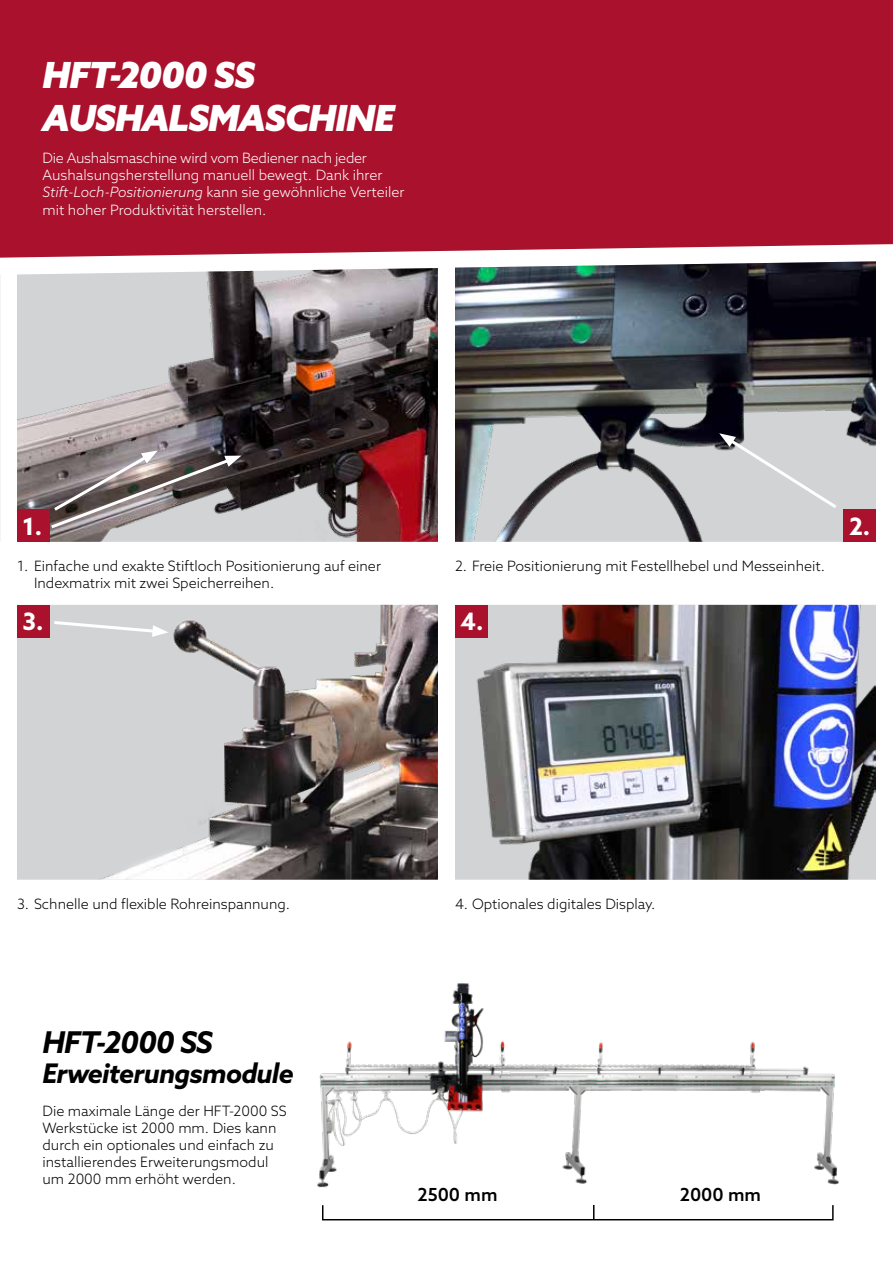
<style>
.page{position:relative;width:893px;height:1263px;background:#fff}
.page>*{position:absolute;margin:0;border:0;box-sizing:border-box;transform-origin:0 0}
.t1{font:italic 900 36px/43.2px "Azo Sans";letter-spacing:-.025em;color:#fff}
.t2{font:italic 700 30px "Azo Sans";letter-spacing:-.03em;color:#000}
.t3{font:italic 700 27px "Azo Sans";letter-spacing:-.03em;color:#000}
.t4{font:700 24px "Azo Sans";color:#fff}
.t5{font:500 18px "Azo Sans";color:#000}
.t6{font:300 14.25px/17.1px "Azo Sans";color:#000}
.t7{font:300 14.25px/17.1px "Azo Sans";color:#fff}
.s1{font-style:italic}
</style>
<div class="page">
<div style="left:0;top:0;width:893px;height:258px;background:#a9112c"></div>
<img style="left:17px;top:268px;width:421px;height:274px">
<img style="left:0;top:274px;width:1px;height:268px">
<div style="left:17px;top:605px;width:421px;height:275px;background:#d1d3d4"></div>
<img style="left:77px;top:605px;width:361px;height:275px">
<img style="left:455px;top:605px;width:421px;height:275px">
<img style="left:455px;top:261px;width:421px;height:281px">
<div style="left:322px;top:1204px;width:512px;height:16px;border:1px solid #000"></div>
<svg style="left:593px;top:1205px;width:1px;height:15px"></svg>
<img style="left:317px;top:983px;width:522px;height:205px">
<svg style="left:54px;top:619px;width:115px;height:18px"></svg>
<svg style="left:719px;top:433px;width:121px;height:78px;background:#ced0d1"></svg>
<svg style="left:48px;top:450px;width:193px;height:81px;background:#8b8484"></svg>
<div style="left:844px;top:509px;width:32px;height:33px;background:#a9112c"></div>
<div style="left:17px;top:605px;width:32px;height:32px;background:#a9112c"></div>
<div style="left:455px;top:605px;width:32px;height:32px;background:#a9112c"></div>
<div style="left:17px;top:509px;width:32px;height:33px;background:#a9112c"></div>
<h1 class="t1" style="left:43px;top:53px;width:354px">HFT-2000 SS<br>AUSHALSMASCHINE</h1>
<p class="t7" style="left:43px;top:149px;width:363px">Die Aushalsmaschine wird vom Bediener nach jeder Aushalsungsherstellung manuell bewegt. Dank ihrer <span class="s1">Stift-Loch-Positionierung</span> kann sie gewöhnliche Verteiler mit hoher Produktivität herstellen.</p>
<h3 class="t4" style="left:22px;top:510px;width:21px">1.</h3>
<p class="t6" style="left:34px;top:557px;width:349px;text-indent:-17px">1. Einfache und exakte Stiftloch Positionierung auf einer<br>Indexmatrix mit zwei Speicherreihen.</p>
<p class="t6" style="left:455px;top:557px;width:372px">2. Freie Positionierung mit Festellhebel und Messeinheit.</p>
<h3 class="t4" style="left:22px;top:606px;width:23px">3.</h3>
<h3 class="t4" style="left:460px;top:606px;width:25px">4.</h3>
<h3 class="t4" style="left:849px;top:510px;width:23px">2.</h3>
<p class="t6" style="left:17px;top:895px;width:275px">3. Schnelle und flexible Rohreinspannung.</p>
<p class="t6" style="left:455px;top:895px;width:202px">4. Optionales digitales Display.</p>
<h2 class="t2" style="left:43px;top:1023px;width:172px">HFT-2000 SS</h2>
<h3 class="t3" style="left:43px;top:1056px;width:253px">Erweiterungsmodule</h3>
<p class="t6" style="left:43px;top:1102px;width:246px">Die maximale Länge der HFT-2000 SS Werkstücke ist 2000 mm. Dies kann durch ein optionales und einfach zu installierendes Erweiterungsmodul um 2000 mm erhöht werden.</p>
<p class="t5" style="left:417px;top:1182px;width:82px">2500 mm</p>
<p class="t5" style="left:680px;top:1182px;width:83px">2000 mm</p>
</div>
